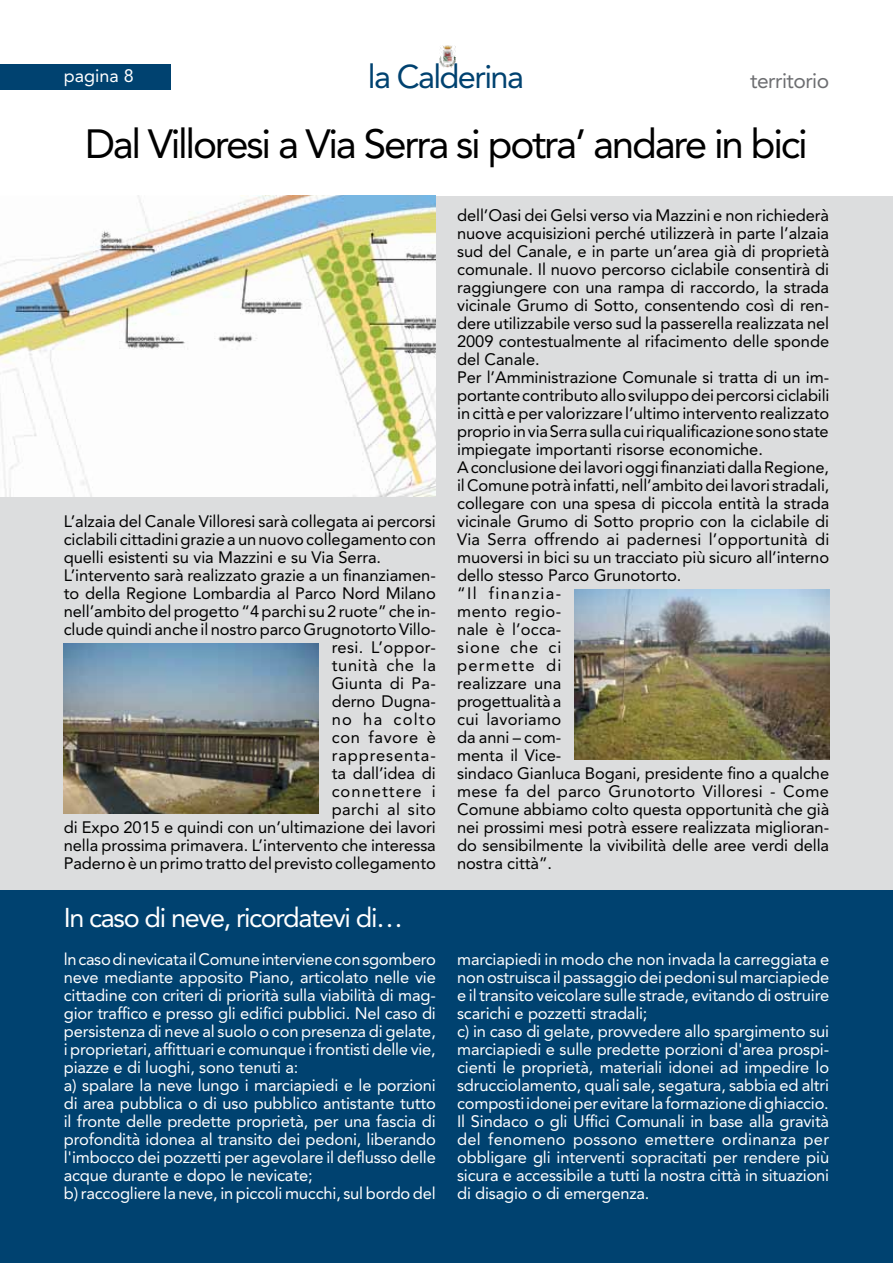
<style>
.page{position:relative;width:893px;height:1263px;background:#fff}
.page>*{position:absolute;margin:0;border:0;box-sizing:border-box;transform-origin:0 0}
.t1{font:40.5px "Avenir LT Std";letter-spacing:-.055em;color:#000}
.t2{font:32.7px "Avenir LT Std";letter-spacing:-.05em;color:#004270}
.t3{font:27px "Avenir LT Std";letter-spacing:-.05em;color:#fff}
.t4{font:21px "Avenir LT Std";letter-spacing:-.025em;color:#6d6e71}
.t5{font:18px "Avenir LT Std";color:#fff}
.t6{font:16.5px/18px "Avenir LT Std";letter-spacing:-.005em;color:#000}
.t7{font:16.5px/18px "Avenir LT Std";letter-spacing:-.01em;color:#fff}
.t8{font:16.5px "Avenir LT Std";letter-spacing:.025em;color:#000}
.t9{font:16.5px "Avenir LT Std";letter-spacing:.055em;color:#000}
.t10{font:16.5px "Avenir LT Std";letter-spacing:.03em;color:#000}
.t11{font:16.5px "Avenir LT Std";letter-spacing:.045em;color:#000}
.t12{font:16.5px "Avenir LT Std";letter-spacing:.015em;color:#000}
.t13{font:16.5px "Avenir LT Std";letter-spacing:.06em;color:#000}
.t14{font:16.5px "Avenir LT Std";letter-spacing:.04em;color:#000}
.t15{font:16.5px "Avenir LT Std";letter-spacing:.075em;color:#000}
</style>
<div class="page">
<div style="left:0;top:196px;width:893px;height:695px;background:#dcddde"></div>
<div style="left:0;top:891px;width:893px;height:372px;background:#004270"></div>
<img style="left:439px;top:45px;width:16px;height:22px">
<div style="left:0;top:64px;width:170px;height:25px;background:#004270"></div>
<img style="left:64px;top:643px;width:255px;height:170px">
<img style="left:574px;top:590px;width:255px;height:170px">
<img style="left:0;top:196px;width:436px;height:300px">
<p class="t5" style="left:64px;top:65px;width:72px">pagina 8</p>
<h2 class="t2" style="left:368px;top:58px;width:158px">la Calderina</h2>
<p class="t4" style="left:750px;top:69px;width:80px">territorio</p>
<h1 class="t1" style="left:85px;top:121px;width:724px">Dal Villoresi a Via Serra si potra’ andare in bici</h1>
<p class="t6" style="left:64px;top:512px;width:374px">L’alzaia del Canale Villoresi sarà collegata ai percorsi</p>
<p class="t6" style="left:64px;top:530px;width:374px">ciclabili cittadini grazie a un nuovo collegamento con</p>
<p class="t6" style="left:64px;top:548px;width:319px">quelli esistenti su via Mazzini e su Via Serra.</p>
<p class="t6" style="left:64px;top:566px;width:374px">L’intervento sarà realizzato grazie a un finanziamen-</p>
<p class="t6" style="left:64px;top:584px;width:374px">to della Regione Lombardia al Parco Nord Milano</p>
<p class="t6" style="left:64px;top:602px;width:374px">nell’ambito del progetto “4 parchi su 2 ruote” che in-</p>
<p class="t6" style="left:64px;top:620px;width:374px">clude quindi anche il nostro parco Grugnotorto Villo-</p>
<p class="t8" style="left:332px;top:637px;width:106px">resi. L’oppor-</p>
<p class="t11" style="left:332px;top:655px;width:106px">tunità che la</p>
<p class="t12" style="left:332px;top:673px;width:106px">Giunta di Pa-</p>
<p class="t6" style="left:332px;top:692px;width:106px">derno Dugna-</p>
<p class="t15" style="left:332px;top:709px;width:106px">no ha colto</p>
<p class="t14" style="left:332px;top:727px;width:106px">con favore è</p>
<p class="t9" style="left:332px;top:745px;width:106px">rappresenta-</p>
<p class="t6" style="left:332px;top:764px;width:106px">ta dall’idea di</p>
<p class="t13" style="left:332px;top:781px;width:106px">connettere i</p>
<p class="t10" style="left:332px;top:799px;width:106px">parchi al sito</p>
<p class="t6" style="left:64px;top:818px;width:374px">di Expo 2015 e quindi con un’ultimazione dei lavori</p>
<p class="t6" style="left:64px;top:836px;width:374px">nella prossima primavera. L’intervento che interessa</p>
<p class="t6" style="left:64px;top:854px;width:374px">Paderno è un primo tratto del previsto collegamento</p>
<h3 class="t3" style="left:64px;top:901px;width:341px">In caso di neve, ricordatevi di…</h3>
<p class="t6" style="left:457px;top:207px;width:374px">dell’Oasi dei Gelsi verso via Mazzini e non richiederà nuove acquisizioni perché utilizzerà in parte l’alzaia sud del Canale, e in parte un’area già di proprietà comunale. Il nuovo percorso ciclabile consentirà di raggiungere con una rampa di raccordo, la strada vicinale Grumo di Sotto, consentendo così di ren&shy;dere utilizzabile verso sud la passerella realizzata nel 2009 contestualmente al rifacimento delle sponde del Canale.<br>Per l’Amministrazione Comunale si tratta di un im&shy;portante contributo allo sviluppo dei percorsi ciclabili in città e per valorizzare l’ultimo intervento realizzato proprio in via Serra sulla cui riqualificazione sono state impiegate importanti risorse economiche.<br>A conclusione dei lavori oggi finanziati dalla Regione, il Comune potrà infatti, nell’ambito dei lavori stradali, collegare con una spesa di piccola entità la strada vicinale Grumo di Sotto proprio con la ciclabile di Via Serra offrendo ai padernesi l’opportunità di muoversi in bici su un tracciato più sicuro all’interno dello stesso Parco Grunotorto.<br>“Il finanzia-<br>mento regio-<br>nale è l’occa-<br>sione che ci<br>permette di<br>realizzare una<br>progettualità a<br>cui lavoriamo<br>da anni – com-<br>menta il Vice-<br>sindaco Gianluca Bogani, presidente fino a qualche mese fa del parco Grunotorto Villoresi - Come Comune abbiamo colto questa opportunità che già nei prossimi mesi potrà essere realizzata miglioran&shy;do sensibilmente la vivibilità delle aree verdi della nostra città”.</p>
<p class="t7" style="left:64px;top:950px;width:374px">ln caso di nevicata il Comune interviene con sgombero neve mediante apposito Piano, articolato nelle vie cittadine con criteri di priorità sulla viabilità di mag&shy;gior traffico e presso gli edifici pubblici. Nel caso di persistenza di neve al suolo o con presenza di gelate, i proprietari, affittuari e comunque i frontisti delle vie, piazze e di luoghi, sono tenuti a:<br>a) spalare la neve lungo i marciapiedi e le porzioni di area pubblica o di uso pubblico antistante tutto il fronte delle predette proprietà, per una fascia di profondità idonea al transito dei pedoni, liberando l'imbocco dei pozzetti per agevolare il deflusso delle acque durante e dopo le nevicate;<br>b) raccogliere la neve, in piccoli mucchi, sul bordo del</p>
<p class="t7" style="left:457px;top:950px;width:374px">marciapiedi in modo che non invada la carreggiata e non ostruisca il passaggio dei pedoni sul marciapiede e il transito veicolare sulle strade, evitando di ostruire scarichi e pozzetti stradali;<br>c) in caso di gelate, provvedere allo spargimento sui marciapiedi e sulle predette porzioni d'area prospi&shy;cienti le proprietà, materiali idonei ad impedire lo sdrucciolamento, quali sale, segatura, sabbia ed altri composti idonei per evitare la formazione di ghiaccio.<br>Il Sindaco o gli Uffici Comunali in base alla gravità del fenomeno possono emettere ordinanza per obbligare gli interventi sopracitati per rendere più sicura e accessibile a tutti la nostra città in situazioni di disagio o di emergenza.</p>
</div>
